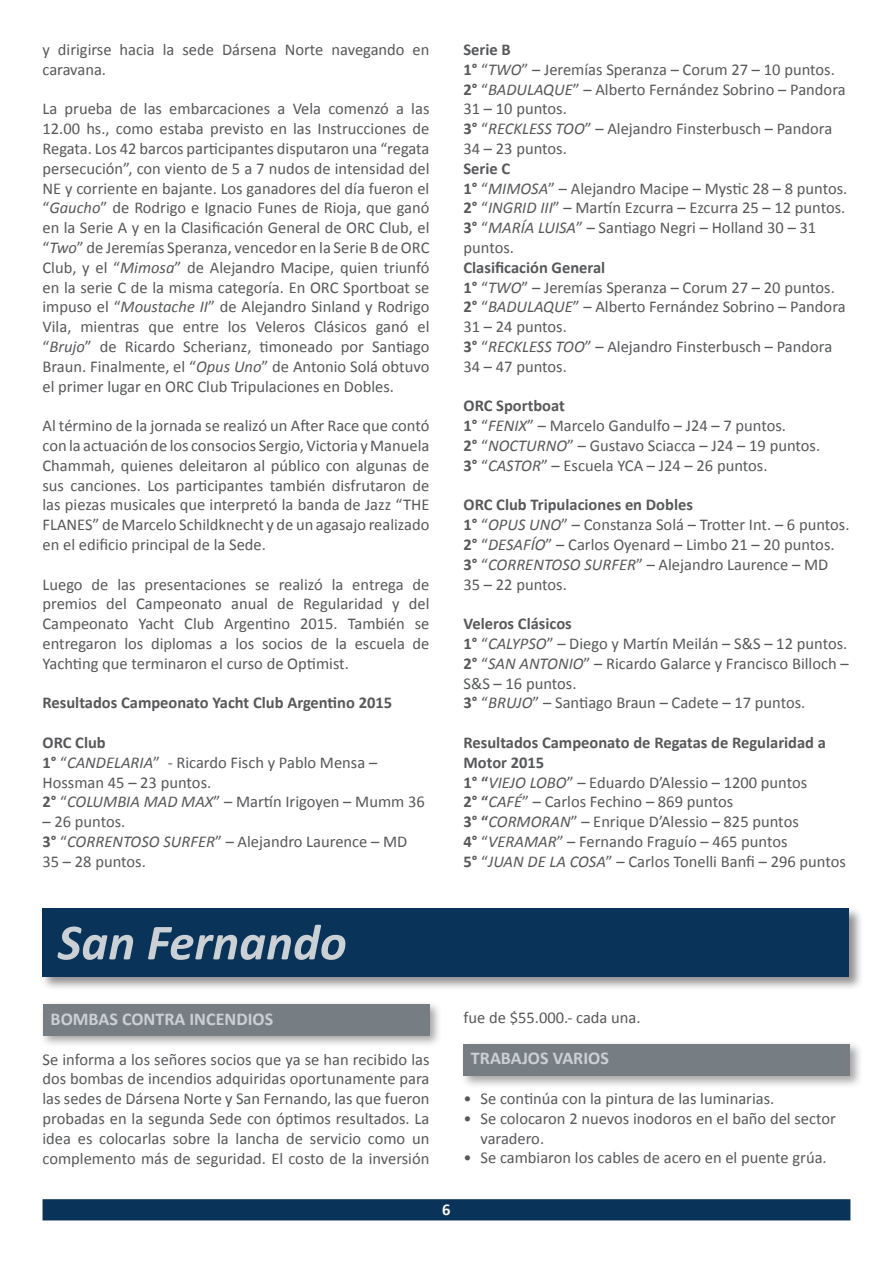
<style>
.page{position:relative;width:893px;height:1263px;background:#fff}
.page>*{position:absolute;margin:0;border:0;box-sizing:border-box;transform-origin:0 0}
.t1{font:italic 700 51px "Calibri";color:#cad0d4}
.t2{font:700 18px "Calibri";color:#cad0d4}
.t3{font:16.5px/19.8px "Calibri";color:#57585a}
.t4{font:700 16.5px "Calibri";color:#57585a}
.t5{font:700 16.5px "Calibri";color:#fff}
.s1{font-style:italic}
.s2{font-weight:700}
</style>
<div class="page">
<div style="left:43px;top:1199px;width:807px;height:21px;background:#0a335a"></div>
<div style="left:460px;top:1040px;width:410px;height:55px;background:#231f20;opacity:.41"></div>
<div style="left:463px;top:1044px;width:387px;height:32px;background:#767e84"></div>
<div style="left:39px;top:1000px;width:410px;height:54px;background:#231f20;opacity:.41"></div>
<div style="left:43px;top:1003px;width:386px;height:32px;background:#767e84"></div>
<div style="left:40px;top:906px;width:830px;height:91px;background:#231f20;opacity:.5"></div>
<div style="left:43px;top:909px;width:806px;height:68px;background:#0a335a"></div>
<p class="t3" style="left:43px;top:40px;width:388px">y dirigirse hacia la sede Dársena Norte navegando en caravana.</p>
<p class="t3" style="left:43px;top:99px;width:388px;text-align:justify">La prueba de las embarcaciones a Vela comenzó a las 12.00 hs., como estaba previsto en las Instrucciones de Regata. Los 42 barcos participantes disputaron una “regata persecución”, con viento de 5 a 7 nudos de intensidad del NE y corriente en bajante. Los ganadores del día fueron el “<span class="s1">Gaucho</span>” de Rodrigo e Ignacio Funes de Rioja, que ganó en la Serie A y en la Clasificación General de ORC Club, el “<span class="s1">Two</span>” de Jeremías Speranza, vencedor en la Serie B de ORC Club, y el “<span class="s1">Mimosa</span>” de Alejandro Macipe, quien triunfó en la serie C de la misma categoría. En ORC Sportboat se impuso el “<span class="s1">Moustache II</span>” de Alejandro Sinland y Rodrigo Vila, mientras que entre los Veleros Clásicos ganó el “<span class="s1">Brujo</span>” de Ricardo Scherianz, timoneado por Santiago Braun. Finalmente, el “<span class="s1">Opus Uno</span>” de Antonio Solá obtuvo el primer lugar en ORC Club Tripulaciones en Dobles.</p>
<p class="t3" style="left:43px;top:416px;width:388px;text-align:justify">Al término de la jornada se realizó un After Race que contó con la actuación de los consocios Sergio, Victoria y Manuela Chammah, quienes deleitaron al público con algunas de sus canciones. Los participantes también disfrutaron de las piezas musicales que interpretó la banda de Jazz “THE FLANES” de Marcelo Schildknecht y de un agasajo realizado en el edificio principal de la Sede.</p>
<p class="t3" style="left:43px;top:574px;width:388px;text-align:justify">Luego de las presentaciones se realizó la entrega de premios del Campeonato anual de Regularidad y del Campeonato Yacht Club Argentino 2015. También se entregaron los diplomas a los socios de la escuela de Yachting que terminaron el curso de Optimist.</p>
<p class="t4" style="left:43px;top:692px;width:351px">Resultados Campeonato Yacht Club Argentino 2015</p>
<p class="t3" style="left:43px;top:733px;width:384px"><span class="s2">ORC Club<br>1°</span> “<span class="s1">CANDELARIA</span>” - Ricardo Fisch y Pablo Mensa –<br>Hossman 45 – 23 puntos.<br><span class="s2">2°</span> “<span class="s1">COLUMBIA MAD MAX</span>” – Martín Irigoyen – Mumm 36</p>
<p class="t3" style="left:43px;top:812px;width:366px">– 26 puntos.<br><span class="s2">3°</span> “<span class="s1">CORRENTOSO SURFER</span>” – Alejandro Laurence – MD<br>35 – 28 puntos.</p>
<p class="t3" style="left:463px;top:40px;width:384px"><span class="s2">Serie B<br>1°</span> “<span class="s1">TWO</span>” – Jeremías Speranza – Corum 27 – 10 puntos.<br><span class="s2">2°</span> “<span class="s1">BADULAQUE</span>” – Alberto Fernández Sobrino – Pandora<br>31 – 10 puntos.<br><span class="s2">3°</span> “<span class="s1">RECKLESS TOO</span>” – Alejandro Finsterbusch – Pandora<br>34 – 23 puntos.</p>
<p class="t3" style="left:463px;top:158px;width:385px"><span class="s2">Serie C<br>1°</span> “<span class="s1">MIMOSA</span>” – Alejandro Macipe – Mystic 28 – 8 puntos.<br><span class="s2">2°</span> “<span class="s1">INGRID III</span>” – Martín Ezcurra – Ezcurra 25 – 12 puntos.<br><span class="s2">3°</span> “<span class="s1">MARÍA LUISA</span>” – Santiago Negri – Holland 30 – 31 puntos.</p>
<p class="t3" style="left:463px;top:257px;width:384px"><span class="s2">Clasificación General<br>1°</span> “<span class="s1">TWO</span>” – Jeremías Speranza – Corum 27 – 20 puntos.<br><span class="s2">2°</span> “<span class="s1">BADULAQUE</span>” – Alberto Fernández Sobrino – Pandora 31 – 24 puntos.<br><span class="s2">3°</span> “<span class="s1">RECKLESS TOO</span>” – Alejandro Finsterbusch – Pandora 34 – 47 puntos.</p>
<p class="t3" style="left:463px;top:396px;width:358px"><span class="s2">ORC Sportboat<br>1°</span> “<span class="s1">FENIX</span>” – Marcelo Gandulfo – J24 – 7 puntos.<br><span class="s2">2°</span> “<span class="s1">NOCTURNO</span>” – Gustavo Sciacca – J24 – 19 puntos.<br><span class="s2">3°</span> “<span class="s1">CASTOR</span>” – Escuela YCA – J24 – 26 puntos.</p>
<p class="t3" style="left:463px;top:495px;width:388px"><span class="s2">ORC Club Tripulaciones en Dobles<br>1°</span> “<span class="s1">OPUS UNO</span>” – Constanza Solá – Trotter Int. – 6 puntos.<br><span class="s2">2°</span> “<span class="s1">DESAFÍO</span>” – Carlos Oyenard – Limbo 21 – 20 puntos.<br><span class="s2">3°</span> “<span class="s1">CORRENTOSO SURFER</span>” – Alejandro Laurence – MD<br>35 – 22 puntos.</p>
<p class="t3" style="left:463px;top:614px;width:387px"><span class="s2">Veleros Clásicos<br>1°</span> “<span class="s1">CALYPSO</span>” – Diego y Martín Meilán – S&amp;S – 12 puntos.<br><span class="s2">2°</span> “<span class="s1">SAN ANTONIO</span>” – Ricardo Galarce y Francisco Billoch – S&amp;S – 16 puntos.<br><span class="s2">3°</span> “<span class="s1">BRUJO</span>” – Santiago Braun – Cadete – 17 puntos.</p>
<p class="t3" style="left:463px;top:733px;width:384px"><span class="s2">Resultados Campeonato de Regatas de Regularidad a Motor 2015<br>1° “</span><span class="s1">VIEJO LOBO</span>” – Eduardo D’Alessio – 1200 puntos<br><span class="s2">2° “</span><span class="s1">CAFÉ</span>” – Carlos Fechino – 869 puntos<br><span class="s2">3° “</span><span class="s1">CORMORAN</span>” – Enrique D’Alessio – 825 puntos<br><span class="s2">4°</span> “<span class="s1">VERAMAR</span>” – Fernando Fraguío – 465 puntos<br><span class="s2">5°</span> “<span class="s1">JUAN DE LA COSA</span>” – Carlos Tonelli Banfi – 296 puntos</p>
<h1 class="t1" style="left:58px;top:910px;width:291px">San Fernando</h1>
<p class="t2" style="left:51px;top:1007px;width:224px">BOMBAS CONTRA INCENDIOS</p>
<p class="t3" style="left:43px;top:1049px;width:388px;text-align:justify">Se informa a los señores socios que ya se han recibido las dos bombas de incendios adquiridas oportunamente para las sedes de Dársena Norte y San Fernando, las que fueron probadas en la segunda Sede con óptimos resultados. La idea es colocarlas sobre la lancha de servicio como un complemento más de seguridad. El costo de la inversión</p>
<p class="t3" style="left:463px;top:1008px;width:179px">fue de $55.000.- cada una.</p>
<p class="t2" style="left:471px;top:1047px;width:139px">TRABAJOS VARIOS</p>
<p class="t3" style="left:463px;top:1089px;width:312px">• Se continúa con la pintura de las luminarias.</p>
<p class="t3" style="left:480px;top:1108px;width:357px;text-indent:-17px">• Se colocaron 2 nuevos inodoros en el baño del sector varadero.</p>
<p class="t3" style="left:463px;top:1148px;width:365px">• Se cambiaron los cables de acero en el puente grúa.</p>
<p class="t5" style="left:442px;top:1199px;width:10px">6</p>
</div>
